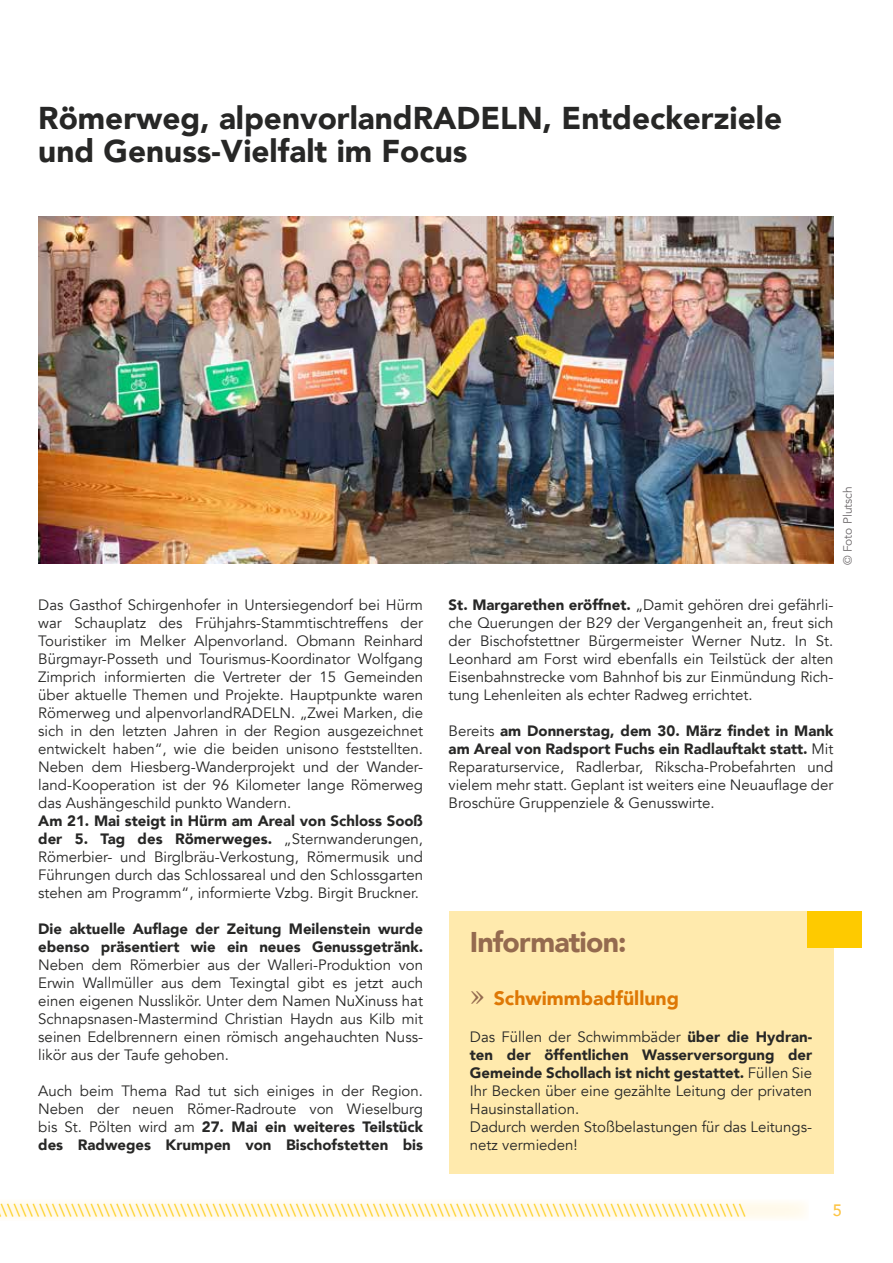
<style>
.page{position:relative;width:893px;height:1263px;background:#fff}
.page>*{position:absolute;margin:0;border:0;box-sizing:border-box;transform-origin:0 0}
.t1{font:900 31.5px/33px "Avenir";color:#272726}
.t2{font:900 28.5px "Avenir";letter-spacing:-.03em;color:#946a4f}
.t3{font:900 19.5px "Avenir";color:#de7805}
.t4{font:500 16.5px "Avenir";color:#feca00}
.t5{font:500 16.5px "Avenir";color:#fdc545}
.t6{font:15px/18px "Avenir";color:#272726;text-align:justify}
.t7{font:900 15px/18px "Avenir";color:#272726}
.t8{font:12px "Avenir";color:#6e6a6c}
.s1{font-weight:900}
.s2{font-family:"Janson URW";font-weight:400;font-size:37.5px;color:#946a4f}
</style>
<div class="page">
<div style="left:0;top:1199px;width:809px;height:21px;background:#fffaec"></div>
<img style="left:38px;top:217px;width:795px;height:347px">
<div style="left:449px;top:911px;width:384px;height:263px;background:#ffeaad"></div>
<div style="left:807px;top:911px;width:55px;height:36px;background:#feca00"></div>
<h1 class="t1" style="left:38px;top:100px;width:745px">Römerweg, alpenvorlandRADELN, Entdeckerziele und Genuss-Vielfalt im Focus</h1>
<p class="t6" style="left:38px;top:596px;width:386px">Das Gasthof Schirgenhofer in Untersiegendorf bei Hürm war Schauplatz des Frühjahrs-Stammtischtreffens der Touristiker im Melker Alpenvorland. Obmann Reinhard Bürgmayr-Posseth und Tourismus-Koordinator Wolfgang Zimprich informierten die Vertreter der 15 Gemeinden über aktuelle Themen und Projekte. Hauptpunkte waren Römerweg und alpenvorlandRADELN. „Zwei Marken, die sich in den letzten Jahren in der Region ausgezeichnet entwickelt haben“, wie die beiden unisono feststellten.<br>Neben dem Hiesberg-Wanderprojekt und der Wander&shy;land-Kooperation ist der 96 Kilometer lange Römerweg das Aushängeschild punkto Wandern.</p>
<p class="t6" style="left:38px;top:812px;width:386px"><span class="s1">Am 21. Mai steigt in Hürm am Areal von Schloss Sooß der 5. Tag des Römerweges.</span> „Sternwanderungen, Römerbier- und Birglbräu-Verkostung, Römermusik und Führungen durch das Schlossareal und den Schlossgarten stehen am Programm“, informierte Vzbg. Birgit Bruckner.</p>
<p class="t7" style="left:38px;top:920px;width:386px">Die aktuelle Auflage der Zeitung Meilenstein wurde ebenso präsentiert wie ein neues Genussgetränk.</p>
<p class="t6" style="left:38px;top:956px;width:386px">Neben dem Römerbier aus der Walleri-Produktion von Erwin Wallmüller aus dem Texingtal gibt es jetzt auch einen eigenen Nusslikör. Unter dem Namen NuXinuss hat Schnapsnasen-Mastermind Christian Haydn aus Kilb mit seinen Edelbrennern einen römisch angehauchten Nuss&shy;likör aus der Taufe gehoben.</p>
<p class="t6" style="left:38px;top:1082px;width:386px">Auch beim Thema Rad tut sich einiges in der Region.<br>Neben der neuen Römer-Radroute von Wieselburg bis St. Pölten wird am <span class="s1">27. Mai ein weiteres Teilstück des Radweges Krumpen von Bischofstetten bis</span></p>
<p class="t8" style="left:840px;top:565px;width:81px;rotate:-90deg">© Foto Plutsch</p>
<p class="t6" style="left:449px;top:596px;width:386px"><span class="s1">St. Margarethen eröffnet.</span> „Damit gehören drei gefährli&shy;che Querungen der B29 der Vergangenheit an, freut sich der Bischofstettner Bürgermeister Werner Nutz. In St.<br>Leonhard am Forst wird ebenfalls ein Teilstück der alten Eisenbahnstrecke vom Bahnhof bis zur Einmündung Rich&shy;tung Lehenleiten als echter Radweg errichtet.</p>
<p class="t6" style="left:449px;top:722px;width:386px">Bereits <span class="s1">am Donnerstag, dem 30. März findet in Mank am Areal von Radsport Fuchs ein Radlauftakt statt.</span> Mit Reparaturservice, Radlerbar, Rikscha-Probefahrten und vielem mehr statt. Geplant ist weiters eine Neuauflage der Broschüre Gruppenziele &amp; Genusswirte.</p>
<h2 class="t2" style="left:470px;top:917px;width:158px">Information:</h2>
<h3 class="t3" style="left:470px;top:981px;width:211px"><span class="s2">»</span> Schwimmbadfüllung</h3>
<p class="t6" style="left:470px;top:1028px;width:344px;text-align:left">Das Füllen der Schwimmbäder <span class="s1">über die Hydran&shy;ten der öffentlichen Wasserversorgung der Gemeinde Schollach ist nicht gestattet.</span> Füllen Sie Ihr Becken über eine gezählte Leitung der privaten Hausinstallation.<br>Dadurch werden Stoßbelastungen für das Leitungs&shy;netz vermieden!</p>
<p class="t4" style="left:1px;top:1196px;width:746px">\\\\\\\\\\\\\\\\\\\\\\\\\\\\\\\\\\\\\\\\\\\\\\\\\\\\\\\\\\\\\\\\\\\\\\\\\\\\\\\\\\\\\\\\\\\\\\\\\\\\\\\\\\\\\\\\\\\\</p>
<p class="t5" style="left:833px;top:1196px;width:11px">5</p>
</div>
